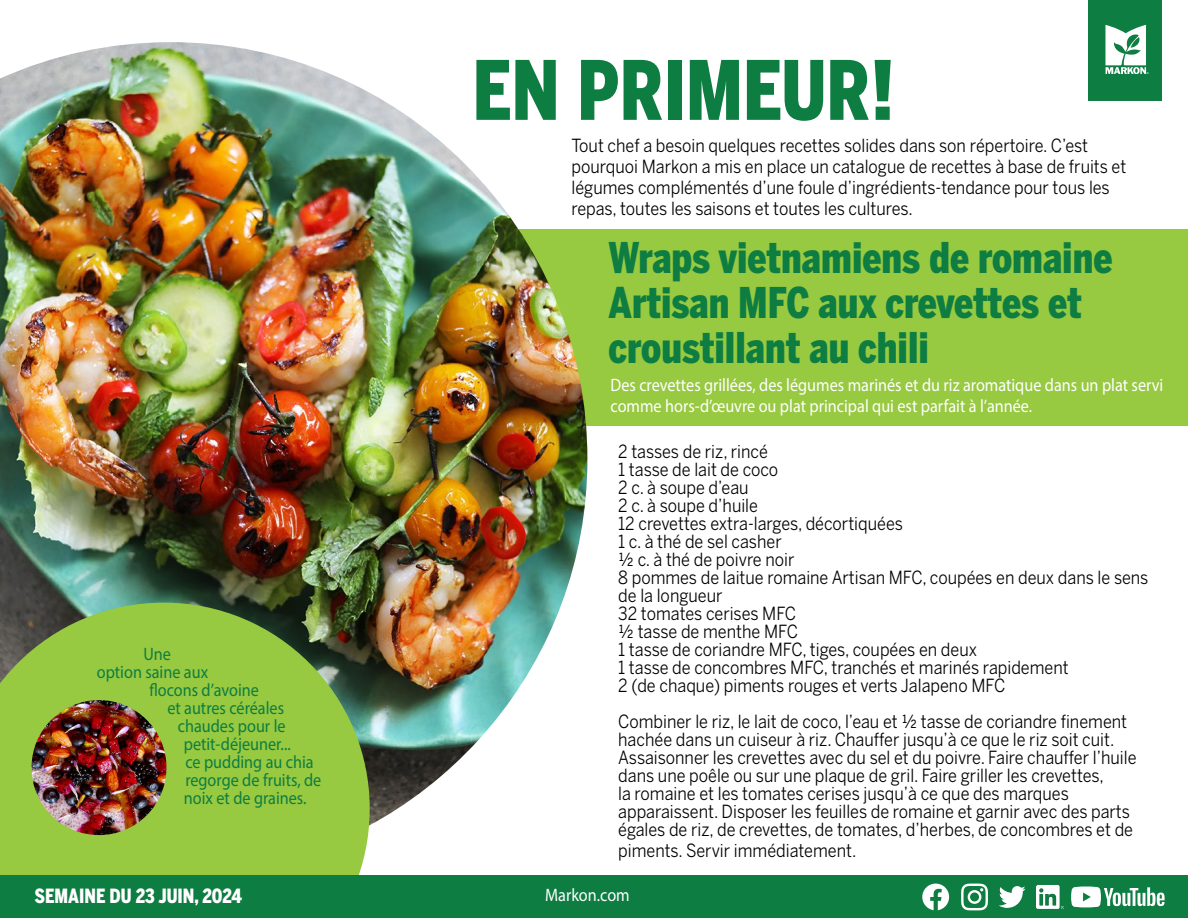
<style>
.page{position:relative;width:1188px;height:918px;background:#fff}
.page>*{position:absolute;margin:0;border:0;box-sizing:border-box;transform-origin:0 0}
.t1{font:900 81px "Benton Sans Cond";color:#0d7d41;scale:.9 1}
.t2{font:900 42px/45px "Benton Sans Cond";color:#0d7d41;scale:.9 1}
.t3{font:900 19.5px "Benton Sans Cond";color:#fff;scale:.9 1}
.t4{font:18px/18px "Benton Sans";color:#000;scale:.9 1}
.t5{font:18px/21px "Myriad Pro";color:#fff;scale:.9 1}
.t6{font:18px "Myriad Pro";color:#0d7d41;scale:.9 1}
</style>
<div class="page">
<div style="left:285px;top:229px;width:903px;height:196px;background:#97c941"></div>
<img style="left:0;top:42px;width:587px;height:783px">
<svg style="left:0;top:603px;width:370px;height:273px;background:#89b540"></svg>
<img style="left:32px;top:700px;width:134px;height:135px;border-radius:68px">
<div style="left:0;top:876px;width:1188px;height:42px;background:#0d7d41"></div>
<svg style="left:922px;top:884px;width:27px;height:26px"></svg>
<svg style="left:961px;top:884px;width:27px;height:26px"></svg>
<svg style="left:999px;top:886px;width:27px;height:22px"></svg>
<img style="left:1036px;top:886px;width:27px;height:22px">
<svg style="left:1071px;top:887px;width:94px;height:20px"></svg>
<div style="left:1089px;top:0;width:73px;height:100px;background:#0d7d41"></div>
<svg style="left:1105px;top:25px;width:44px;height:48px"></svg>
<h1 class="t1" style="left:472px;top:43px;width:470px">EN PRIMEUR!</h1>
<p class="t4" style="left:572px;top:134px;width:618px;line-height:21px">Tout chef a besoin quelques recettes solides dans son répertoire. C’est pourquoi Markon a mis en place un catalogue de recettes à base de fruits et légumes complémentés d’une foule d’ingrédients-tendance pour tous les repas, toutes les saisons et toutes les cultures.</p>
<p class="t6" style="left:143px;top:643px;width:32px">Une</p>
<p class="t6" style="left:97px;top:661px;width:125px">option saine aux</p>
<p class="t6" style="left:149px;top:679px;width:123px">flocons d’avoine</p>
<p class="t6" style="left:167px;top:697px;width:131px">et autres céréales</p>
<p class="t6" style="left:178px;top:715px;width:121px">chaudes pour le</p>
<p class="t6" style="left:184px;top:733px;width:120px">petit-déjeuner...</p>
<p class="t6" style="left:185px;top:751px;width:144px">ce pudding au chia</p>
<p class="t6" style="left:185px;top:769px;width:153px">regorge de fruits, de</p>
<p class="t6" style="left:184px;top:787px;width:138px">noix et de graines.</p>
<h2 class="t2" style="left:609px;top:235px;width:562px">Wraps vietnamiens de romaine<br>Artisan MFC aux crevettes et croustillant au chili</h2>
<p class="t5" style="left:611px;top:374px;width:616px">Des crevettes grillées, des légumes marinés et du riz aromatique dans un plat servi comme hors-d’œuvre ou plat principal qui est parfait à l’année.</p>
<p class="t4" style="left:618px;top:442px;width:591px">2 tasses de riz, rincé<br>1 tasse de lait de coco<br>2 c. à soupe d’eau<br>2 c. à soupe d’huile<br>12 crevettes extra-larges, décortiquées<br>1 c. à thé de sel casher<br>½ c. à thé de poivre noir<br>8 pommes de laitue romaine Artisan MFC, coupées en deux dans le sens de la longueur<br>32 tomates cerises MFC<br>½ tasse de menthe MFC<br>1 tasse de coriandre MFC, tiges, coupées en deux<br>1 tasse de concombres MFC, tranchés et marinés rapidement<br>2 (de chaque) piments rouges et verts Jalapeno MFC</p>
<p class="t4" style="left:618px;top:712px;width:577px">Combiner le riz, le lait de coco, l’eau et ½ tasse de coriandre finement hachée dans un cuiseur à riz. Chauffer jusqu’à ce que le riz soit cuit.<br>Assaisonner les crevettes avec du sel et du poivre. Faire chauffer l’huile dans une poêle ou sur une plaque de gril. Faire griller les crevettes,<br>la romaine et les tomates cerises jusqu’à ce que des marques apparaissent. Disposer les feuilles de romaine et garnir avec des parts égales de riz, de crevettes, de tomates, d’herbes, de concombres et de</p>
<p class="t4" style="left:618px;top:841px;width:266px">piments. Servir immédiatement.</p>
<p class="t3" style="left:34px;top:885px;width:232px">SEMAINE DU 23 JUIN, 2024</p>
<p class="t5" style="left:545px;top:884px;width:96px">Markon.com</p>
</div>
